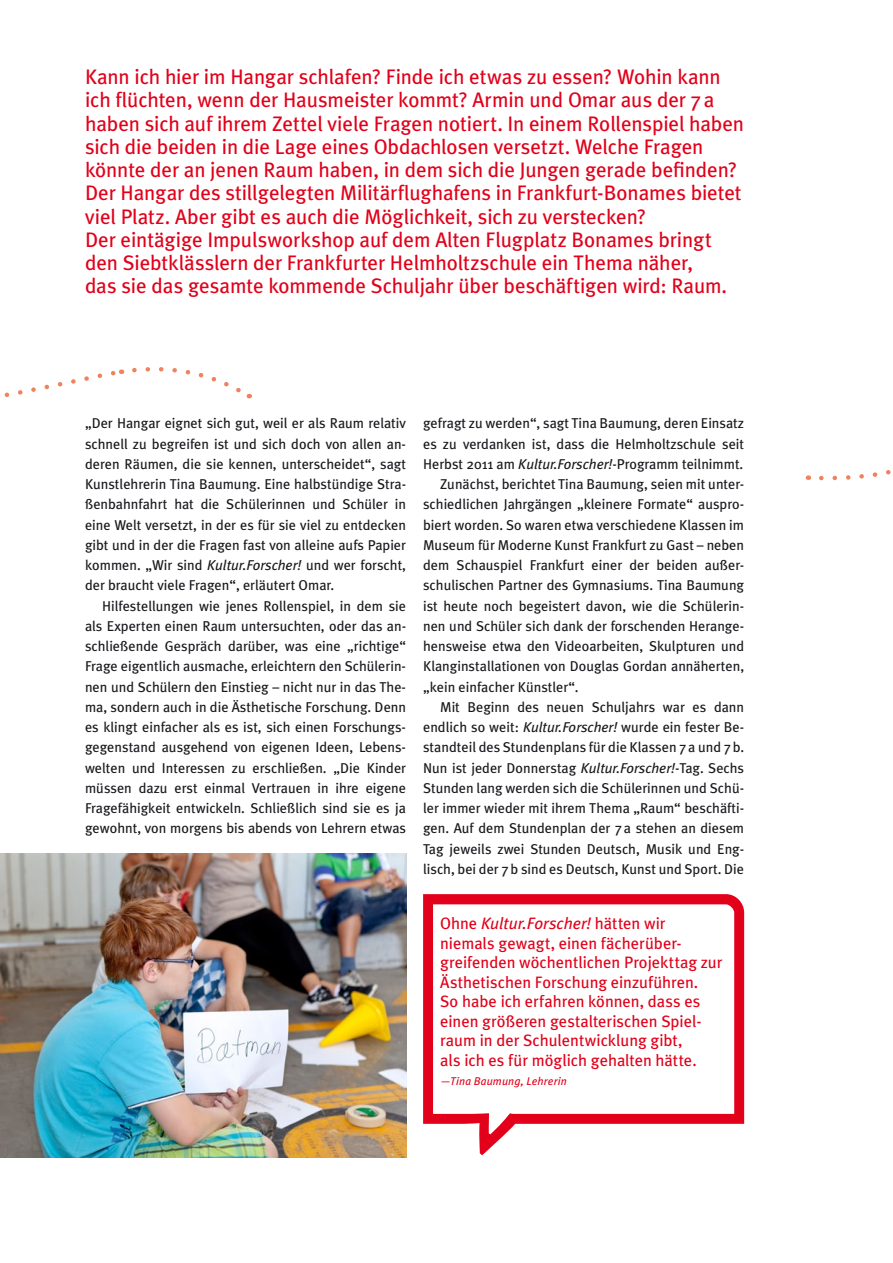
<style>
.page{position:relative;width:893px;height:1263px;background:#fff}
.page>*{position:absolute;margin:0;border:0;box-sizing:border-box;transform-origin:0 0}
.t1{font:21px/23.2px "Meta Plus";letter-spacing:-.005em;color:#e2001a}
.t2{font:16.5px/19.5px "Meta Plus";color:#e2001a}
.t3{font:14.25px/20.2px "Meta Plus";color:#1a171c;text-align:justify}
.t4{font:italic 11.25px "Meta Plus";letter-spacing:.015em;color:#e2001a}
.s1{font-style:italic}
</style>
<div class="page">
<img style="left:0;top:854px;width:406px;height:303px">
<svg style="left:819px;top:470px;width:72px;height:11px"></svg>
<svg style="left:4px;top:369px;width:118px;height:28px"></svg>
<svg style="left:132px;top:367px;width:118px;height:32px"></svg>
<svg style="left:423px;top:894px;width:321px;height:261px"></svg>
<p class="t1" style="left:85px;top:65px;width:661px">Kann ich hier im Hangar schlafen? Finde ich etwas zu essen? Wohin kann ich flüchten, wenn der Hausmeister kommt? Armin und Omar aus der 7a haben sich auf ihrem Zettel viele Fragen notiert. In einem Rollenspiel haben sich die beiden in die Lage eines Obdachlosen versetzt. Welche Fragen könnte der an jenen Raum haben, in dem sich die Jungen gerade befinden?<br>Der Hangar des stillgelegten Militärflughafens in Frankfurt-Bonames bietet viel Platz. Aber gibt es auch die Möglichkeit, sich zu verstecken?<br>Der eintägige Impulsworkshop auf dem Alten Flugplatz Bonames bringt den Siebtklässlern der Frankfurter Helmholtzschule ein Thema näher,<br>das sie das gesamte kommende Schuljahr über beschäftigen wird: Raum.</p>
<p class="t3" style="left:85px;top:413px;width:323px">„Der Hangar eignet sich gut, weil er als Raum relativ schnell zu begreifen ist und sich doch von allen an&shy;deren Räumen, die sie kennen, unterscheidet“, sagt Kunstlehrerin Tina Baumung. Eine halbstündige Stra&shy;ßenbahnfahrt hat die Schülerinnen und Schüler in eine Welt versetzt, in der es für sie viel zu entdecken gibt und in der die Fragen fast von alleine aufs Papier kommen. „Wir sind <span class="s1">Kultur.Forscher!</span> und wer forscht, der braucht viele Fragen“, erläutert Omar.</p>
<p class="t3" style="left:85px;top:595px;width:323px;text-indent:17px">Hilfestellungen wie jenes Rollenspiel, in dem sie als Experten einen Raum untersuchten, oder das an&shy;schließende Gespräch darüber, was eine „richtige“ Frage eigentlich ausmache, erleichtern den Schülerin&shy;nen und Schülern den Einstieg – nicht nur in das The&shy;ma, sondern auch in die Ästhetische Forschung. Denn es klingt einfacher als es ist, sich einen Forschungs&shy;gegenstand ausgehend von eigenen Ideen, Lebens&shy;welten und Interessen zu erschließen. „Die Kinder müssen dazu erst einmal Vertrauen in ihre eigene Fragefähigkeit entwickeln. Schließlich sind sie es ja gewohnt, von morgens bis abends von Lehrern etwas</p>
<p class="t3" style="left:423px;top:413px;width:322px">gefragt zu werden“, sagt Tina Baumung, deren Einsatz</p>
<p class="t3" style="left:423px;top:433px;width:323px">es zu verdanken ist, dass die Helmholtzschule seit</p>
<p class="t3" style="left:423px;top:454px;width:322px">Herbst 2011 am <span class="s1">Kultur.Forscher!</span>-Programm teilnimmt.</p>
<p class="t3" style="left:440px;top:474px;width:306px">Zunächst, berichtet Tina Baumung, seien mit unter-</p>
<p class="t3" style="left:423px;top:494px;width:323px">schiedlichen Jahrgängen „kleinere Formate“ auspro-</p>
<p class="t3" style="left:423px;top:514px;width:323px">biert worden. So waren etwa verschiedene Klassen im</p>
<p class="t3" style="left:423px;top:535px;width:323px">Museum für Moderne Kunst Frankfurt zu Gast – neben</p>
<p class="t3" style="left:423px;top:555px;width:323px">dem Schauspiel Frankfurt einer der beiden außer-</p>
<p class="t3" style="left:423px;top:575px;width:323px">schulischen Partner des Gymnasiums. Tina Baumung</p>
<p class="t3" style="left:423px;top:595px;width:323px">ist heute noch begeistert davon, wie die Schülerin-</p>
<p class="t3" style="left:423px;top:616px;width:322px">nen und Schüler sich dank der forschenden Herange-</p>
<p class="t3" style="left:423px;top:636px;width:323px">hensweise etwa den Videoarbeiten, Skulpturen und</p>
<p class="t3" style="left:423px;top:656px;width:323px">Klanginstallationen von Douglas Gordan annäherten,</p>
<p class="t3" style="left:423px;top:676px;width:157px">„kein einfacher Künstler“.</p>
<p class="t3" style="left:440px;top:697px;width:306px">Mit Beginn des neuen Schuljahrs war es dann</p>
<p class="t3" style="left:423px;top:717px;width:323px">endlich so weit: <span class="s1">Kultur.Forscher!</span> wurde ein fester Be-</p>
<p class="t3" style="left:423px;top:737px;width:323px">standteil des Stundenplans für die Klassen 7a und 7b.</p>
<p class="t3" style="left:423px;top:757px;width:323px">Nun ist jeder Donnerstag <span class="s1">Kultur.Forscher!</span>-Tag. Sechs</p>
<p class="t3" style="left:423px;top:778px;width:323px">Stunden lang werden sich die Schülerinnen und Schü-</p>
<p class="t3" style="left:423px;top:798px;width:323px">ler immer wieder mit ihrem Thema „Raum“ beschäfti-</p>
<p class="t3" style="left:423px;top:818px;width:323px">gen. Auf dem Stundenplan der 7a stehen an diesem</p>
<p class="t3" style="left:423px;top:838px;width:323px">Tag jeweils zwei Stunden Deutsch, Musik und Eng-</p>
<p class="t3" style="left:423px;top:859px;width:323px">lisch, bei der 7b sind es Deutsch, Kunst und Sport. Die</p>
<p class="t2" style="left:440px;top:913px;width:284px">Ohne <span class="s1">Kultur.Forscher!</span> hätten wir niemals gewagt, einen fächerüber&shy;greifenden wöchentlichen Projekttag zur Ästhetischen Forschung einzuführen.<br>So habe ich erfahren können, dass es einen größeren gestalterischen Spiel&shy;raum in der Schulentwicklung gibt,<br>als ich es für möglich gehalten hätte.</p>
<p class="t4" style="left:440px;top:1075px;width:128px">—Tina Baumung, Lehrerin</p>
</div>
